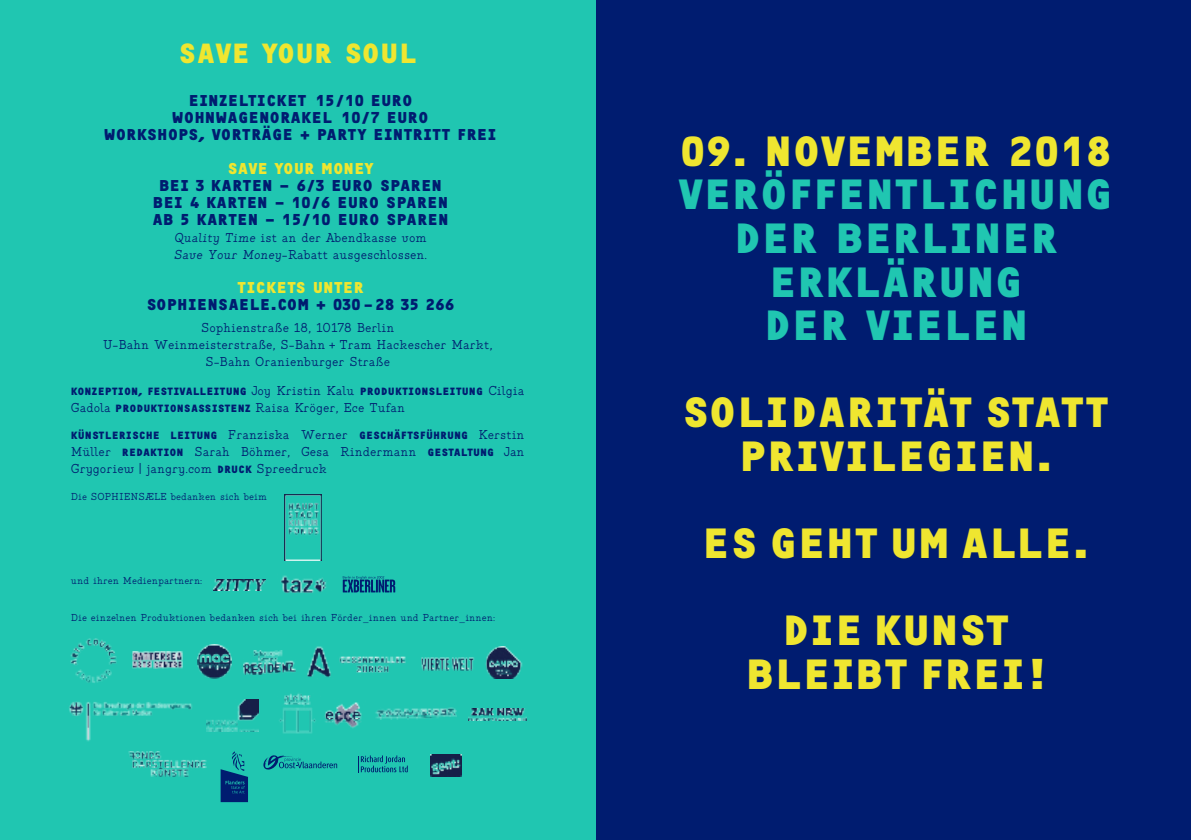
<style>
.page{position:relative;width:1191px;height:840px;background:#fff}
.page>*{position:absolute;margin:0;border:0;box-sizing:border-box;transform-origin:0 0}
.t1{font:700 44.2px/43.6px "OCRF";color:#20c6b1;text-align:center}
.t2{font:700 44.2px/43.6px "OCRF";color:#efe630;text-align:center}
.t3{font:700 29px "OCRF";color:#efe630}
.t4{font:700 16.4px/17px "OCRF";color:#001c70;text-align:center}
.t5{font:14px/17px "Generell TW";color:#001c70}
.t6{font:11px "Generell TW";color:#001c70}
.t7{font:700 11px "OCRF";color:#001c70}
.s1{font-size:15.4px}
.s2{color:#efe630}
.s3{font-family:"Generell TW";font-weight:400;font-size:14px}
.s4{font-family:"OCRF";font-weight:700;font-size:11px}
.s5{font-size:8px}
.s6{font-size:40.6px;color:#efe630}
.s7{font-size:41.8px}
</style>
<div class="page">
<div style="left:0;top:0;width:1191px;height:839px;background:#20c6b1"></div>
<img style="left:213px;top:579px;width:53px;height:11px">
<img style="left:280px;top:575px;width:47px;height:18px">
<img style="left:132px;top:651px;width:51px;height:17px">
<img style="left:70px;top:638px;width:47px;height:45px">
<img style="left:198px;top:644px;width:33px;height:34px">
<img style="left:244px;top:650px;width:51px;height:24px">
<img style="left:339px;top:656px;width:67px;height:17px">
<img style="left:421px;top:657px;width:53px;height:13px">
<img style="left:307px;top:646px;width:24px;height:32px">
<img style="left:209px;top:699px;width:50px;height:32px">
<img style="left:485px;top:646px;width:38px;height:32px">
<img style="left:69px;top:701px;width:140px;height:41px">
<img style="left:375px;top:707px;width:81px;height:12px">
<img style="left:468px;top:708px;width:58px;height:12px">
<img style="left:279px;top:693px;width:37px;height:41px">
<img style="left:324px;top:702px;width:38px;height:27px">
<img style="left:284px;top:494px;width:37px;height:66px">
<div style="left:596px;top:0;width:595px;height:839px;background:#001c70"></div>
<svg style="left:263px;top:755px;width:74px;height:14px"></svg>
<svg style="left:221px;top:751px;width:27px;height:50px"></svg>
<img style="left:430px;top:754px;width:31px;height:22px">
<svg style="left:358px;top:755px;width:50px;height:16px"></svg>
<img style="left:129px;top:751px;width:78px;height:25px">
<svg style="left:343px;top:576px;width:52px;height:16px"></svg>
<h2 class="t3" style="left:178px;top:34px;width:240px">SAVE YOUR SOUL</h2>
<p class="t4" style="left:104px;top:91px;width:394px">EINZELTICKET <span class="s1">15/10</span> EURO<br>WOHNWAGENORAKEL <span class="s1">10/7</span> EURO<br>WORKSHOPS, VORTRÄGE + PARTY EINTRITT FREI</p>
<p class="t4" style="left:153px;top:159px;width:297px"><span class="s2">SAVE YOUR MONEY<br></span>BEI <span class="s1">3</span> KARTEN – <span class="s1">6/3</span> EURO SPAREN<br>BEI <span class="s1">4</span> KARTEN – <span class="s1">10/6</span> EURO SPAREN<br>AB <span class="s1">5</span> KARTEN – <span class="s1">15/10</span> EURO SPAREN</p>
<p class="t5" style="left:174px;top:229px;width:255px">Quality Time ist an der Abendkasse vom<br>Save Your Money-Rabatt ausgeschlossen.</p>
<p class="t4" style="left:146px;top:278px;width:310px"><span class="s2">TICKETS UNTER<br></span>SOPHIENSAELE.COM + <span class="s1">030 – 28 35 266</span></p>
<p class="t5" style="left:103px;top:319px;width:391px;text-align:center">Sophienstraße 18, 10178 Berlin<br>U-Bahn Weinmeisterstraße, S-Bahn + Tram Hackescher Markt,<br>S-Bahn Oranienburger Straße</p>
<p class="t7" style="left:71px;top:384px;width:455px">KONZEPTION, FESTIVALLEITUNG <span class="s3">Joy Kristin Kalu</span> PRODUKTIONSLEITUNG <span class="s3">Cilgia</span></p>
<p class="t5" style="left:71px;top:399px;width:336px">Gadola <span class="s4">PRODUKTIONSASSISTENZ</span> Raisa Kröger, Ece Tufan</p>
<p class="t7" style="left:71px;top:428px;width:455px">KÜNSTLERISCHE LEITUNG <span class="s3">Franziska Werner</span> GESCHÄFTSFÜHRUNG <span class="s3">Kerstin</span></p>
<p class="t5" style="left:71px;top:443px;width:455px">Müller <span class="s4">REDAKTION</span> Sarah Böhmer, Gesa Rindermann <span class="s4">GESTALTUNG</span> Jan<br>Grygoriew | jangry.com <span class="s4">DRUCK</span> Spreedruck</p>
<p class="t6" style="left:71px;top:490px;width:198px">Die SOPHIENSÆLE bedanken sich beim</p>
<p class="t6" style="left:71px;top:574px;width:133px">und ihren Medienpartnern:</p>
<p class="t6" style="left:71px;top:611px;width:426px">Die einzelnen Produktionen bedanken sich bei ihren Förder<span class="s5">_</span>innen und Partner<span class="s5">_</span>innen:</p>
<h1 class="t1" style="left:678px;top:126px;width:436px"><span class="s6">09.</span> <span class="s2">NOVEMBER</span> <span class="s6">2018<br></span>VERÖFFENTLICHUNG<br>DER BERLINER<br>ERKLÄRUNG<br>DER VIELEN</h1>
<h1 class="t2" style="left:682px;top:388px;width:429px">SOLIDARITÄT STATT<br>PRIVILEGIEN.</h1>
<h1 class="t2" style="left:702px;top:497px;width:389px;line-height:87.2px">ES GEHT UM ALLE.<br>DIE KUNST</h1>
<h1 class="t2" style="left:746px;top:649px;width:301px">BLEIBT FREI<span class="s7">!</span></h1>
</div>
